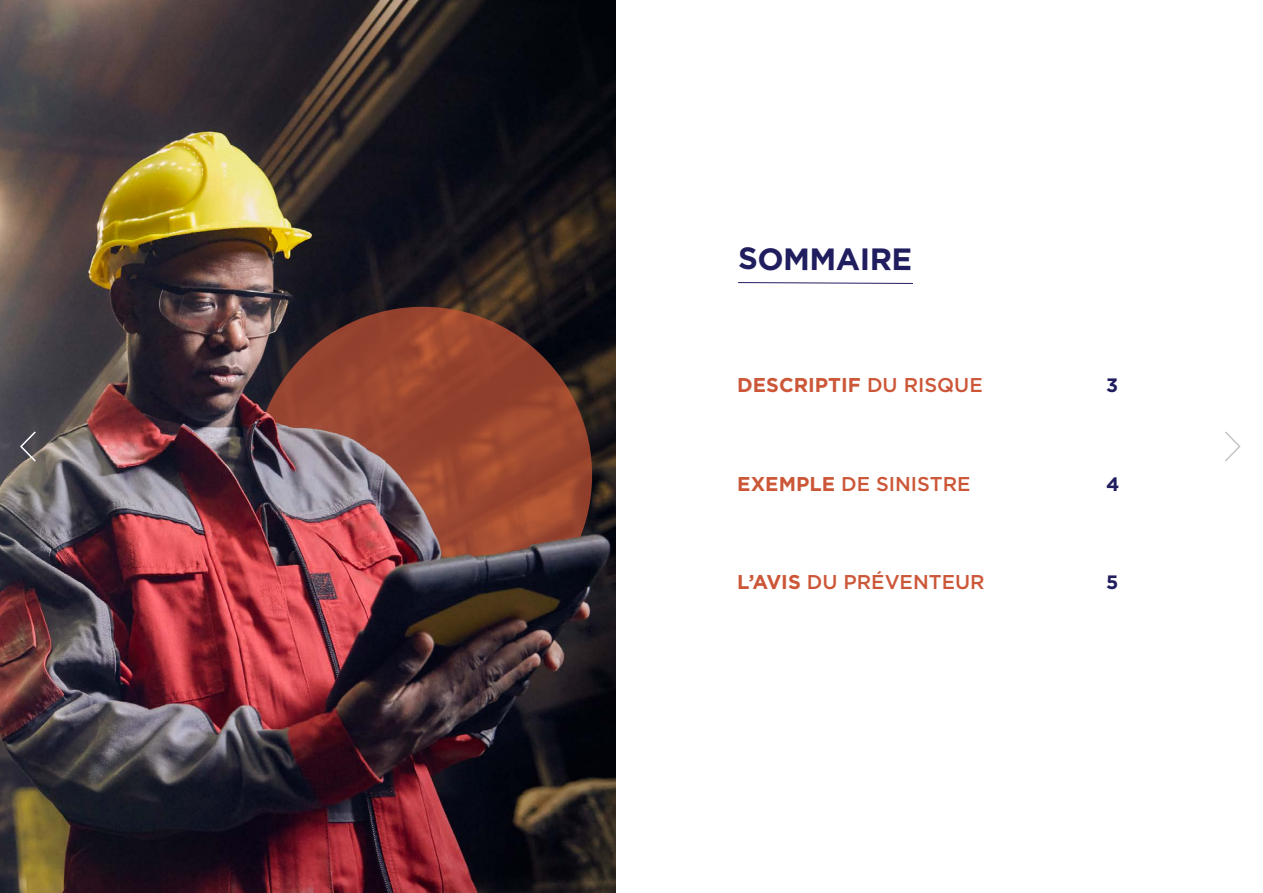
<style>
.page{position:relative;width:1263px;height:893px;background:#fff}
.page>*{position:absolute;margin:0;border:0;box-sizing:border-box;transform-origin:0 0}
.t1{font:700 30.9px "Gotham";letter-spacing:-.02em;color:#211e5f}
.t2{font:500 19.95px "Gotham";color:#cc5738}
.t3{font:700 19.95px "Gotham";color:#cc5738}
.t4{font:700 19.35px "Gotham";color:#211e5f}
.s1{font-weight:500}
.s2{font-weight:700}
</style>
<div class="page">
<img style="left:0;top:0;width:615px;height:893px">
<img style="left:253px;top:307px;width:339px;height:337px;border-radius:50%">
<svg style="left:1225px;top:431px;width:16px;height:31px"></svg>
<svg style="left:738px;top:282px;width:175px;height:2px"></svg>
<svg style="left:19px;top:430px;width:18px;height:33px"></svg>
<h1 class="t1" style="left:738px;top:238px;width:176px">SOMMAIRE</h1>
<p class="t3" style="left:737px;top:372px;width:247px">DESCRIPTIF <span class="s1">DU RISQUE</span></p>
<p class="t4" style="left:1106px;top:373px;width:14px">3</p>
<p class="t2" style="left:737px;top:471px;width:235px"><span class="s2">EXEMPLE</span> DE SINISTRE</p>
<p class="t4" style="left:1106px;top:471px;width:15px">4</p>
<p class="t2" style="left:737px;top:569px;width:249px"><span class="s2">L’AVIS</span> DU PRÉVENTEUR</p>
<p class="t4" style="left:1106px;top:569px;width:14px">5</p>
</div>
